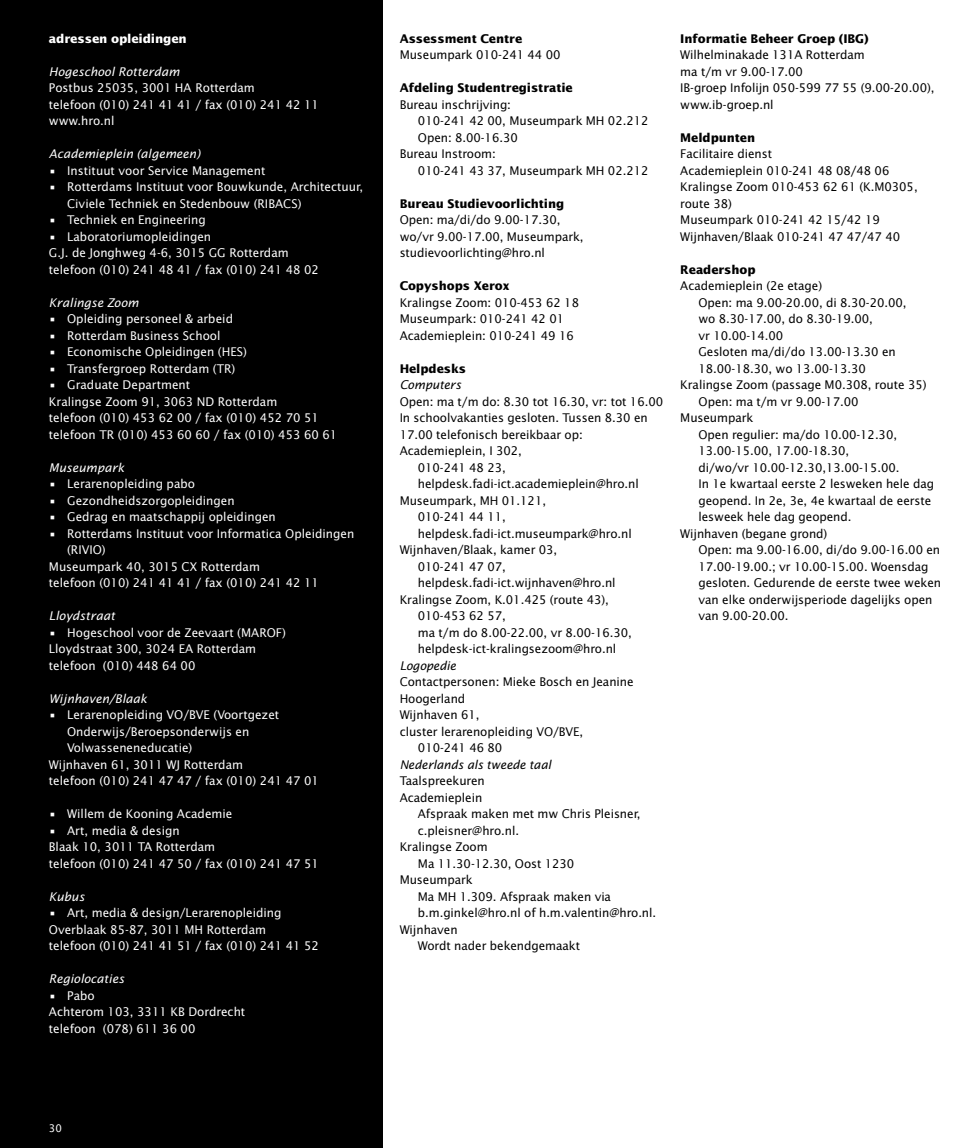
<style>
.page{position:relative;width:978px;height:1148px;background:#fff}
.page>*{position:absolute;margin:0;border:0;box-sizing:border-box;transform-origin:0 0}
.t1{font:12px/16.5px "Lucida Sans";letter-spacing:-.005em;color:#000}
.t2{font:12px/16.5px "Lucida Sans";color:#fff}
.t3{font:700 12px "Lucida Sans";letter-spacing:-.005em;color:#000}
.t4{font:italic 12px "Lucida Sans";color:#fff}
.t5{font:italic 12px "Lucida Sans";letter-spacing:-.005em;color:#000}
.t6{font:700 12px "Lucida Sans";letter-spacing:-.015em;color:#fff}
.t7{font:10.5px "Lucida Sans";color:#fff}
</style>
<div class="page">
<div style="left:0;top:0;width:383px;height:1147px;background:#000"></div>
<p class="t6" style="left:49px;top:33px;width:140px">adressen opleidingen</p>
<p class="t4" style="left:49px;top:66px;width:132px">Hogeschool Rotterdam</p>
<p class="t2" style="left:49px;top:80px;width:272px">Postbus 25035, 3001 HA Rotterdam<br>telefoon (010) 241 41 41 / fax (010) 241 42 11 www.hro.nl</p>
<p class="t4" style="left:49px;top:149px;width:153px">Academieplein (algemeen)</p>
<p class="t2" style="left:49px;top:163px;width:218px">• Instituut voor Service Management</p>
<p class="t2" style="left:67px;top:179px;width:298px;text-indent:-18px">• Rotterdams Instituut voor Bouwkunde, Architectuur,<br>Civiele Techniek en Stedenbouw (RIBACS)</p>
<p class="t2" style="left:49px;top:212px;width:158px">• Techniek en Engineering</p>
<p class="t2" style="left:49px;top:229px;width:272px">• Laboratoriumopleidingen<br>G.J. de Jonghweg 4-6, 3015 GG Rotterdam telefoon (010) 241 48 41 / fax (010) 241 48 02</p>
<p class="t4" style="left:49px;top:297px;width:91px">Kralingse Zoom</p>
<p class="t2" style="left:49px;top:311px;width:186px">• Opleiding personeel &amp; arbeid</p>
<p class="t2" style="left:49px;top:328px;width:173px">• Rotterdam Business School</p>
<p class="t2" style="left:49px;top:344px;width:200px">• Economische Opleidingen (HES)</p>
<p class="t2" style="left:49px;top:361px;width:188px">• Transfergroep Rotterdam (TR)</p>
<p class="t2" style="left:49px;top:377px;width:290px">• Graduate Department<br>Kralingse Zoom 91, 3063 ND Rotterdam<br>telefoon (010) 453 62 00 / fax (010) 452 70 51 telefoon TR (010) 453 60 60 / fax (010) 453 60 61</p>
<p class="t4" style="left:49px;top:462px;width:77px">Museumpark</p>
<p class="t2" style="left:49px;top:476px;width:148px">• Lerarenopleiding pabo</p>
<p class="t2" style="left:49px;top:493px;width:187px">• Gezondheidszorgopleidingen</p>
<p class="t2" style="left:49px;top:509px;width:229px">• Gedrag en maatschappij opleidingen</p>
<p class="t2" style="left:49px;top:526px;width:307px">• Rotterdams Instituut voor Informatica Opleidingen</p>
<p class="t2" style="left:67px;top:542px;width:40px">(RIVIO)</p>
<p class="t2" style="left:49px;top:559px;width:213px">Museumpark 40, 3015 CX Rotterdam</p>
<p class="t2" style="left:49px;top:575px;width:272px">telefoon (010) 241 41 41 / fax (010) 241 42 11</p>
<p class="t4" style="left:49px;top:611px;width:68px">Lloydstraat</p>
<p class="t2" style="left:49px;top:625px;width:239px">• Hogeschool voor de Zeevaart (MAROF)<br>Lloydstraat 300, 3024 EA Rotterdam telefoon (010) 448 64 00</p>
<p class="t4" style="left:49px;top:693px;width:100px">Wijnhaven/Blaak</p>
<p class="t2" style="left:49px;top:707px;width:232px">• Lerarenopleiding VO/BVE (Voortgezet</p>
<p class="t2" style="left:67px;top:724px;width:184px">Onderwijs/Beroepsonderwijs en</p>
<p class="t2" style="left:67px;top:740px;width:127px">Volwasseneneducatie)</p>
<p class="t2" style="left:49px;top:757px;width:196px">Wijnhaven 61, 3011 WJ Rotterdam</p>
<p class="t2" style="left:49px;top:773px;width:272px">telefoon (010) 241 47 47 / fax (010) 241 47 01</p>
<p class="t2" style="left:49px;top:806px;width:185px">• Willem de Kooning Academie</p>
<p class="t2" style="left:49px;top:823px;width:272px">• Art, media &amp; design<br>Blaak 10, 3011 TA Rotterdam<br>telefoon (010) 241 47 50 / fax (010) 241 47 51</p>
<p class="t4" style="left:49px;top:891px;width:37px">Kubus</p>
<p class="t2" style="left:49px;top:905px;width:272px">• Art, media &amp; design/Lerarenopleiding<br>Overblaak 85-87, 3011 MH Rotterdam<br>telefoon (010) 241 41 51 / fax (010) 241 41 52</p>
<p class="t4" style="left:49px;top:974px;width:77px">Regiolocaties</p>
<p class="t2" style="left:49px;top:988px;width:198px">• Pabo<br>Achterom 103, 3311 KB Dordrecht telefoon (078) 611 36 00</p>
<p class="t7" style="left:49px;top:1123px;width:15px">30</p>
<p class="t3" style="left:400px;top:33px;width:124px">Assessment Centre</p>
<p class="t1" style="left:400px;top:47px;width:162px">Museumpark 010-241 44 00</p>
<p class="t3" style="left:400px;top:83px;width:175px">Afdeling Studentregistratie</p>
<p class="t1" style="left:400px;top:97px;width:113px">Bureau inschrijving:</p>
<p class="t1" style="left:418px;top:113px;width:232px">010-241 42 00, Museumpark MH 02.212</p>
<p class="t1" style="left:418px;top:130px;width:101px">Open: 8.00-16.30</p>
<p class="t1" style="left:400px;top:146px;width:98px">Bureau Instroom:</p>
<p class="t1" style="left:418px;top:163px;width:232px">010-241 43 37, Museumpark MH 02.212</p>
<p class="t3" style="left:400px;top:198px;width:166px">Bureau Studievoorlichting</p>
<p class="t1" style="left:400px;top:212px;width:185px">Open: ma/di/do 9.00-17.30, wo/vr 9.00-17.00, Museumpark, studievoorlichting@hro.nl</p>
<p class="t3" style="left:400px;top:281px;width:111px">Copyshops Xerox</p>
<p class="t1" style="left:400px;top:295px;width:181px">Kralingse Zoom: 010-453 62 18<br>Museumpark: 010-241 42 01<br>Academieplein: 010-241 49 16</p>
<p class="t3" style="left:400px;top:363px;width:68px">Helpdesks</p>
<p class="t5" style="left:400px;top:380px;width:63px">Computers</p>
<p class="t1" style="left:400px;top:394px;width:265px">Open: ma t/m do: 8.30 tot 16.30, vr: tot 16.00</p>
<p class="t1" style="left:400px;top:410px;width:250px">In schoolvakanties gesloten. Tussen 8.30 en</p>
<p class="t1" style="left:400px;top:427px;width:185px">17.00 telefonisch bereikbaar op:</p>
<p class="t1" style="left:400px;top:443px;width:124px">Academieplein, I 302,</p>
<p class="t1" style="left:418px;top:460px;width:90px">010-241 48 23,</p>
<p class="t1" style="left:418px;top:476px;width:223px">helpdesk.fadi-ict.academieplein@hro.nl</p>
<p class="t1" style="left:400px;top:493px;width:148px">Museumpark, MH 01.121,</p>
<p class="t1" style="left:418px;top:509px;width:90px">010-241 44 11,</p>
<p class="t1" style="left:418px;top:526px;width:215px">helpdesk.fadi-ict.museumpark@hro.nl</p>
<p class="t1" style="left:400px;top:542px;width:159px">Wijnhaven/Blaak, kamer 03,</p>
<p class="t1" style="left:418px;top:559px;width:90px">010-241 47 07,</p>
<p class="t1" style="left:418px;top:575px;width:199px">helpdesk.fadi-ict.wijnhaven@hro.nl</p>
<p class="t1" style="left:400px;top:592px;width:211px">Kralingse Zoom, K.01.425 (route 43),</p>
<p class="t1" style="left:418px;top:608px;width:90px">010-453 62 57,</p>
<p class="t1" style="left:418px;top:625px;width:215px">ma t/m do 8.00-22.00, vr 8.00-16.30,</p>
<p class="t1" style="left:418px;top:641px;width:200px">helpdesk-ict-kralingsezoom@hro.nl</p>
<p class="t5" style="left:400px;top:660px;width:58px">Logopedie</p>
<p class="t1" style="left:400px;top:674px;width:236px">Contactpersonen: Mieke Bosch en Jeanine</p>
<p class="t1" style="left:400px;top:691px;width:67px">Hoogerland</p>
<p class="t1" style="left:400px;top:707px;width:81px">Wijnhaven 61,</p>
<p class="t1" style="left:400px;top:724px;width:185px">cluster lerarenopleiding VO/BVE,</p>
<p class="t1" style="left:418px;top:740px;width:86px">010-241 46 80</p>
<p class="t5" style="left:400px;top:759px;width:153px">Nederlands als tweede taal</p>
<p class="t1" style="left:400px;top:773px;width:87px">Taalspreekuren</p>
<p class="t1" style="left:400px;top:790px;width:84px">Academieplein</p>
<p class="t1" style="left:418px;top:806px;width:224px">Afspraak maken met mw Chris Pleisner,</p>
<p class="t1" style="left:418px;top:823px;width:103px">c.pleisner@hro.nl.</p>
<p class="t1" style="left:400px;top:839px;width:90px">Kralingse Zoom</p>
<p class="t1" style="left:418px;top:856px;width:158px">Ma 11.30-12.30, Oost 1230</p>
<p class="t1" style="left:400px;top:872px;width:75px">Museumpark</p>
<p class="t1" style="left:418px;top:889px;width:195px">Ma MH 1.309. Afspraak maken via</p>
<p class="t1" style="left:418px;top:905px;width:240px">b.m.ginkel@hro.nl of h.m.valentin@hro.nl.</p>
<p class="t1" style="left:400px;top:922px;width:60px">Wijnhaven</p>
<p class="t1" style="left:418px;top:938px;width:164px">Wordt nader bekendgemaakt</p>
<p class="t3" style="left:680px;top:33px;width:190px">Informatie Beheer Groep (IBG)</p>
<p class="t1" style="left:680px;top:47px;width:256px">Wilhelminakade 131A Rotterdam<br>ma t/m vr 9.00-17.00<br>IB-groep Infolijn 050-599 77 55 (9.00-20.00), www.ib-groep.nl</p>
<p class="t3" style="left:680px;top:132px;width:76px">Meldpunten</p>
<p class="t1" style="left:680px;top:146px;width:239px">Facilitaire dienst<br>Academieplein 010-241 48 08/48 06<br>Kralingse Zoom 010-453 62 61 (K.M0305, route 38)<br>Museumpark 010-241 42 15/42 19<br>Wijnhaven/Blaak 010-241 47 47/47 40</p>
<p class="t3" style="left:680px;top:264px;width:77px">Readershop</p>
<p class="t1" style="left:680px;top:278px;width:143px">Academieplein (2e etage)</p>
<p class="t1" style="left:699px;top:295px;width:210px">Open: ma 9.00-20.00, di 8.30-20.00,</p>
<p class="t1" style="left:699px;top:311px;width:176px">wo 8.30-17.00, do 8.30-19.00,</p>
<p class="t1" style="left:699px;top:328px;width:86px">vr 10.00-14.00</p>
<p class="t1" style="left:699px;top:344px;width:199px">Gesloten ma/di/do 13.00-13.30 en</p>
<p class="t1" style="left:699px;top:361px;width:169px">18.00-18.30, wo 13.00-13.30</p>
<p class="t1" style="left:680px;top:377px;width:248px">Kralingse Zoom (passage M0.308, route 35)</p>
<p class="t1" style="left:699px;top:394px;width:161px">Open: ma t/m vr 9.00-17.00</p>
<p class="t1" style="left:680px;top:410px;width:75px">Museumpark</p>
<p class="t1" style="left:699px;top:427px;width:200px">Open regulier: ma/do 10.00-12.30,</p>
<p class="t1" style="left:699px;top:443px;width:152px">13.00-15.00, 17.00-18.30,</p>
<p class="t1" style="left:699px;top:460px;width:203px">di/wo/vr 10.00-12.30,13.00-15.00.</p>
<p class="t1" style="left:699px;top:476px;width:237px">In 1e kwartaal eerste 2 lesweken hele dag</p>
<p class="t1" style="left:699px;top:493px;width:234px">geopend. In 2e, 3e, 4e kwartaal de eerste</p>
<p class="t1" style="left:699px;top:509px;width:155px">lesweek hele dag geopend.</p>
<p class="t1" style="left:680px;top:526px;width:149px">Wijnhaven (begane grond)</p>
<p class="t1" style="left:699px;top:542px;width:243px">Open: ma 9.00-16.00, di/do 9.00-16.00 en</p>
<p class="t1" style="left:699px;top:559px;width:231px">17.00-19.00.; vr 10.00-15.00. Woensdag</p>
<p class="t1" style="left:699px;top:575px;width:244px">gesloten. Gedurende de eerste twee weken</p>
<p class="t1" style="left:699px;top:592px;width:236px">van elke onderwijsperiode dagelijks open</p>
<p class="t1" style="left:699px;top:608px;width:92px">van 9.00-20.00.</p>
</div>
